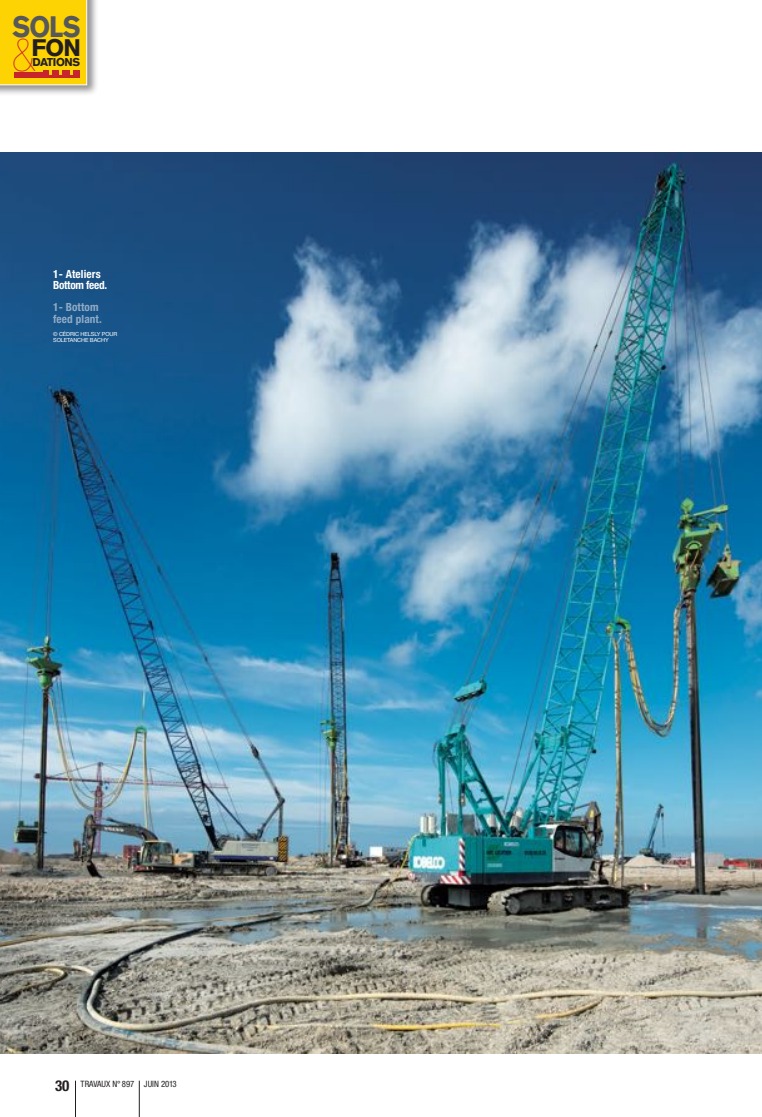
<style>
.page{position:relative;width:762px;height:1117px;background:#fff}
.page>*{position:absolute;margin:0;border:0;box-sizing:border-box;transform-origin:0 0}
.t1{font:900 condensed 45.88px "Helvetica Neue";color:#c8242b}
.t2{font:900 29px "Akzidenz Grotesk";color:#57585a;scale:.9 1}
.t3{font:900 23.62px "Akzidenz Grotesk";color:#231f20}
.t4{font:700 condensed 15px "Helvetica Neue";color:#231f20}
.t5{font:700 condensed 11.25px/11.2px "Helvetica Neue";letter-spacing:-.025em;color:#fff}
.t6{font:700 condensed 11.25px/11.2px "Helvetica Neue";letter-spacing:.01em;color:#91abc5}
.t7{font:900 11.25px "Akzidenz Grotesk";letter-spacing:-.045em;color:#231f20}
.t8{font:condensed 8.75px "Helvetica Neue";color:#231f20}
.t9{font:5.62px "Helvetica Neue";letter-spacing:-.02em;color:#fff}
</style>
<div class="page">
<hr style="left:139px;top:1080px;width:1px;height:36px;background:#231f20">
<hr style="left:75px;top:1080px;width:1px;height:36px;background:#231f20">
<div style="left:0;top:0;width:99px;height:97px;background:#231f20;opacity:.5"></div>
<svg style="left:0;top:0;width:87px;height:85px;background:#fac90a"></svg>
<img style="left:0;top:152px;width:762px;height:900px">
<h2 class="t2" style="left:13px;top:9px;width:77px">SOLS</h2>
<h1 class="t1" style="left:13px;top:30px;width:25px">&amp;</h1>
<h3 class="t3" style="left:32px;top:34px;width:51px">FON</h3>
<h3 class="t7" style="left:32px;top:55px;width:49px">DATIONS</h3>
<h3 class="t5" style="left:53px;top:268px;width:55px">1- Ateliers<br>Bottom feed.</h3>
<h3 class="t6" style="left:53px;top:301px;width:50px">1- Bottom feed plant.</h3>
<p class="t9" style="left:53px;top:330px;width:14px">© CÉDRIC</p>
<p class="t9" style="left:81px;top:330px;width:9px">HELSL</p>
<p class="t9" style="left:97px;top:330px;width:10px">Y POUR</p>
<p class="t9" style="left:53px;top:337px;width:9px">SOLETANCHE</p>
<p class="t9" style="left:90px;top:337px;width:9px">BACH</p>
<p class="t9" style="left:105px;top:337px;width:5px">Y</p>
<h3 class="t4" style="left:55px;top:1075px;width:16px">30</h3>
<h3 class="t8" style="left:81px;top:1078px;width:98px">TRAVAUX N° 897 JUIN 2013</h3>
</div>
